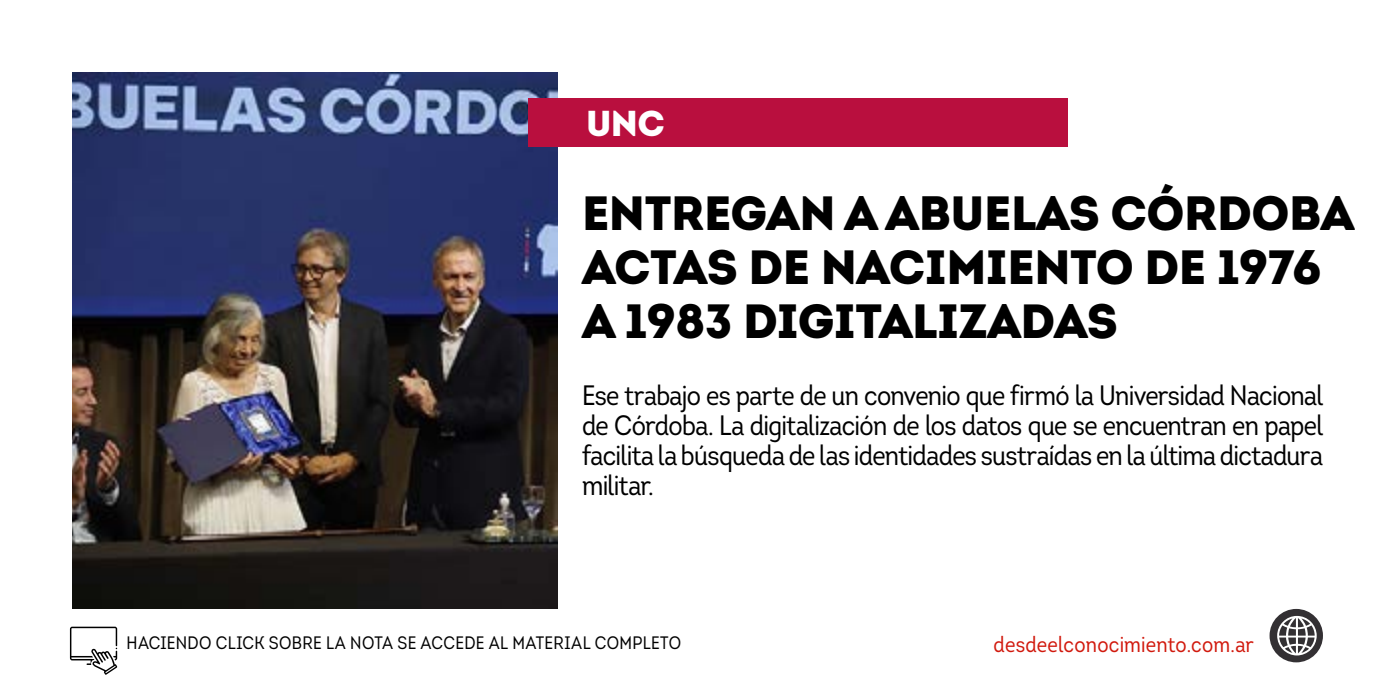
<style>
.page{position:relative;width:1395px;height:681px;background:#fff}
.page>*{position:absolute;margin:0;border:0;box-sizing:border-box;transform-origin:0 0}
.t1{font:900 48px/54px "Intro";letter-spacing:-.01em;color:#000}
.t2{font:900 36px "Intro";color:#fff}
.t3{font:28px/30px "Intro Cond";letter-spacing:-.025em;color:#000;text-align:justify}
.t4{font:22px "Intro Cond";letter-spacing:.01em;color:#d1190d}
.t5{font:18px "Intro Cond";letter-spacing:.02em;color:#000}
</style>
<div class="page">
<svg style="left:70px;top:626px;width:47px;height:48px"></svg>
<img style="left:72px;top:72px;width:486px;height:536px">
<div style="left:1269px;top:608px;width:54px;height:54px;background:#333033;border-radius:50%"></div>
<svg style="left:1277px;top:615px;width:39px;height:40px"></svg>
<div style="left:529px;top:98px;width:539px;height:48px;background:#b90f3e"></div>
<p class="t2" style="left:586px;top:100px;width:80px">UNC</p>
<h1 class="t1" style="left:582px;top:185px;width:774px">ENTREGAN A ABUELAS CÓRDOBA<br>ACTAS DE NACIMIENTO DE 1976<br>A 1983 DIGITALIZADAS</h1>
<p class="t3" style="left:582px;top:380px;width:742px">Ese trabajo es parte de un convenio que firmó la Universidad Nacional de Córdoba. La digitalización de los datos que se encuentran en papel facilita la búsqueda de las identidades sustraídas en la última dictadura militar.</p>
<p class="t5" style="left:127px;top:631px;width:556px">HACIENDO CLICK SOBRE LA NOTA SE ACCEDE AL MATERIAL COMPLETO</p>
<p class="t4" style="left:993px;top:630px;width:262px">desdeelconocimiento.com.ar</p>
</div>
